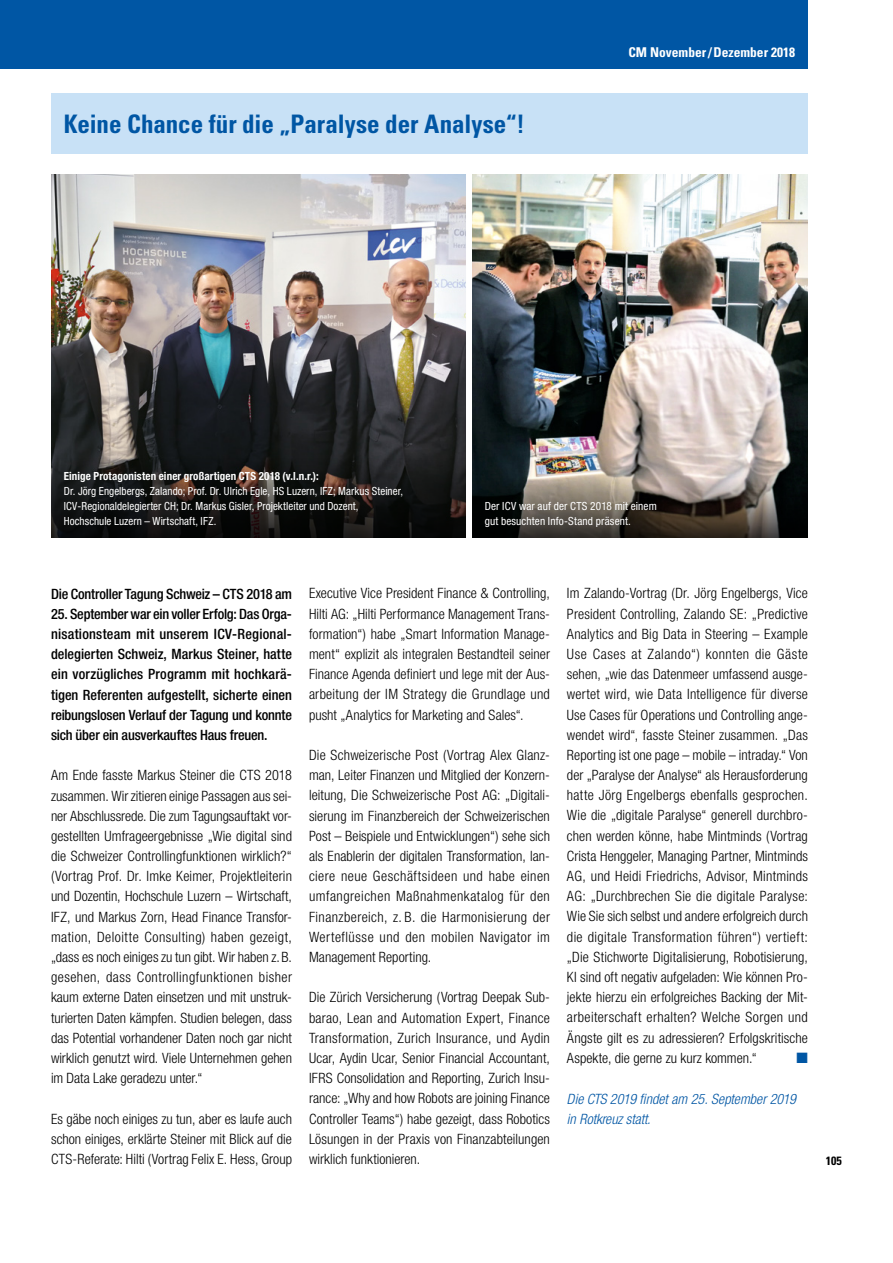
<style>
.page{position:relative;width:893px;height:1263px;background:#fff}
.page>*{position:absolute;margin:0;border:0;box-sizing:border-box;transform-origin:0 0}
.t1{font:700 condensed 25.5px "Univers LT Std";color:#0056a4}
.t2{font:15px "Zapf Dingbats ITC";color:#0056a4}
.t3{font:300 condensed 14.25px/20.2px "Helvetica Neue LT Pro";letter-spacing:.01em;color:#000;text-align:justify}
.t4{font:500 condensed 14.25px/20.2px "Helvetica Neue LT Pro";letter-spacing:-.015em;color:#000;text-align:justify}
.t5{font:italic 300 condensed 14.25px/20.2px "Helvetica Neue LT Pro";color:#0056a4}
.t6{font:700 condensed 13.5px "Univers LT Std";color:#fff}
.t7{font:700 condensed 12px "Univers LT Std";color:#000}
.t8{font:condensed 11.25px/15px "Helvetica Neue LT Pro";letter-spacing:.01em;color:#fff}
.t9{font:700 condensed 11.25px "Helvetica Neue LT Pro";letter-spacing:.01em;color:#fff}
</style>
<div class="page">
<div style="left:0;top:0;width:808px;height:68px;background:#0056a4"></div>
<img style="left:51px;top:174px;width:415px;height:283px">
<div style="left:51px;top:94px;width:757px;height:60px;background:#c8e1f6"></div>
<img style="left:472px;top:174px;width:336px;height:303px">
<svg style="left:51px;top:457px;width:415px;height:81px;background:#171615"></svg>
<svg style="left:472px;top:477px;width:336px;height:61px;background:#4e4842"></svg>
<h1 class="t1" style="left:64px;top:108px;width:463px">Keine Chance für die „Paralyse der Analyse“!</h1>
<p class="t6" style="left:628px;top:43px;width:168px">CM November/Dezember 2018</p>
<p class="t9" style="left:64px;top:469px;width:257px">Einige Protagonisten einer großartigen CTS 2018 (v.l.n.r.):</p>
<p class="t8" style="left:64px;top:483px;width:341px">Dr. Jörg Engelbergs, Zalando; Prof. Dr. Ulrich Egle, HS Luzern, IFZ; Markus Steiner,<br>ICV-Regionaldelegierter CH; Dr. Markus Gisler, Projektleiter und Dozent,<br>Hochschule Luzern – Wirtschaft, IFZ.</p>
<p class="t8" style="left:485px;top:498px;width:174px">Der ICV war auf der CTS 2018 mit einem gut besuchten Info-Stand präsent.</p>
<p class="t4" style="left:51px;top:583px;width:242px">Die Controller Tagung Schweiz – CTS 2018 am</p>
<p class="t4" style="left:51px;top:603px;width:242px">25. September war ein voller Erfolg: Das Orga&shy;nisationsteam mit unserem ICV-Regional&shy;delegierten Schweiz, Markus Steiner, hatte ein vorzügliches Programm mit hochkarä&shy;tigen Referenten aufgestellt, sicherte einen reibungslosen Verlauf der Tagung und konnte sich über ein ausverkauftes Haus freuen.</p>
<p class="t3" style="left:51px;top:765px;width:242px">Am Ende fasste Markus Steiner die CTS 2018 zusammen. Wir zitieren einige Passagen aus sei&shy;ner Abschlussrede. Die zum Tagungsauftakt vor&shy;gestellten Umfrageergebnisse „Wie digital sind die Schweizer Controllingfunktionen wirklich?“ (Vortrag Prof. Dr. Imke Keimer, Projektleiterin und Dozentin, Hochschule Luzern – Wirtschaft, IFZ, und Markus Zorn, Head Finance Transfor&shy;mation, Deloitte Consulting) haben gezeigt, „dass es noch einiges zu tun gibt. Wir haben z.B. gesehen, dass Controllingfunktionen bisher kaum externe Daten einsetzen und mit unstruk&shy;turierten Daten kämpfen. Studien belegen, dass das Potential vorhandener Daten noch gar nicht wirklich genutzt wird. Viele Unternehmen gehen im Data Lake geradezu unter.“</p>
<p class="t3" style="left:51px;top:1108px;width:242px">Es gäbe noch einiges zu tun, aber es laufe auch schon einiges, erklärte Steiner mit Blick auf die CTS-Referate: Hilti (Vortrag Felix E. Hess, Group</p>
<p class="t3" style="left:309px;top:583px;width:242px">Executive Vice President Finance &amp; Controlling, Hilti AG: „Hilti Performance Management Trans&shy;formation“) habe „Smart Information Manage&shy;ment“ explizit als integralen Bestandteil seiner Finance Agenda definiert und lege mit der Aus&shy;arbeitung der IM Strategy die Grundlage und pusht „Analytics for Marketing and Sales“.</p>
<p class="t3" style="left:309px;top:745px;width:242px">Die Schweizerische Post (Vortrag Alex Glanz&shy;man, Leiter Finanzen und Mitglied der Konzern&shy;leitung, Die Schweizerische Post AG: „Digitali&shy;sierung im Finanzbereich der Schweizerischen Post – Beispiele und Entwicklungen“) sehe sich als Enablerin der digitalen Transformation, lan&shy;ciere neue Geschäftsideen und habe einen umfangreichen Maßnahmenkatalog für den Finanzbereich, z. B. die Harmonisierung der Werteflüsse und den mobilen Navigator im Management Reporting.</p>
<p class="t3" style="left:309px;top:987px;width:242px">Die Zürich Versicherung (Vortrag Deepak Sub&shy;barao, Lean and Automation Expert, Finance Transformation, Zurich Insurance, und Aydin Ucar, Aydin Ucar, Senior Financial Accountant, IFRS Consolidation and Reporting, Zurich Insu&shy;rance: „Why and how Robots are joining Finance Controller Teams“) habe gezeigt, dass Robotics Lösungen in der Praxis von Finanzabteilungen wirklich funktionieren.</p>
<p class="t3" style="left:567px;top:583px;width:243px;text-align:left">Im Zalando-Vortrag (Dr. Jörg Engelbergs, Vice President Controlling, Zalando SE: „Predictive Analytics and Big Data in Steering – Example Use Cases at Zalando“) konnten die Gäste sehen, „wie das Datenmeer umfassend ausge&shy;wertet wird, wie Data Intelligence für diverse Use Cases für Operations und Controlling ange&shy;wendet wird“, fasste Steiner zusammen. „Das Reporting ist one page – mobile – intraday.“ Von der „Paralyse der Analyse“ als Herausforderung hatte Jörg Engelbergs ebenfalls gesprochen.<br>Wie die „digitale Paralyse“ generell durchbro&shy;chen werden könne, habe Mintminds (Vortrag Crista Henggeler, Managing Partner, Mintminds AG, und Heidi Friedrichs, Advisor, Mintminds AG: „Durchbrechen Sie die digitale Paralyse:<br>Wie Sie sich selbst und andere erfolgreich durch die digitale Transformation führen“) vertieft: „Die Stichworte Digitalisierung, Robotisierung, KI sind oft negativ aufgeladen: Wie können Pro&shy;jekte hierzu ein erfolgreiches Backing der Mit&shy;arbeiterschaft erhalten? Welche Sorgen und Ängste gilt es zu adressieren? Erfolgskritische Aspekte, die gerne zu kurz kommen.“</p>
<p class="t2" style="left:796px;top:1051px;width:13px">■</p>
<p class="t5" style="left:567px;top:1089px;width:231px">Die CTS 2019 findet am 25. September 2019 in Rotkreuz statt.</p>
<p class="t7" style="left:826px;top:1154px;width:17px">105</p>
</div>
